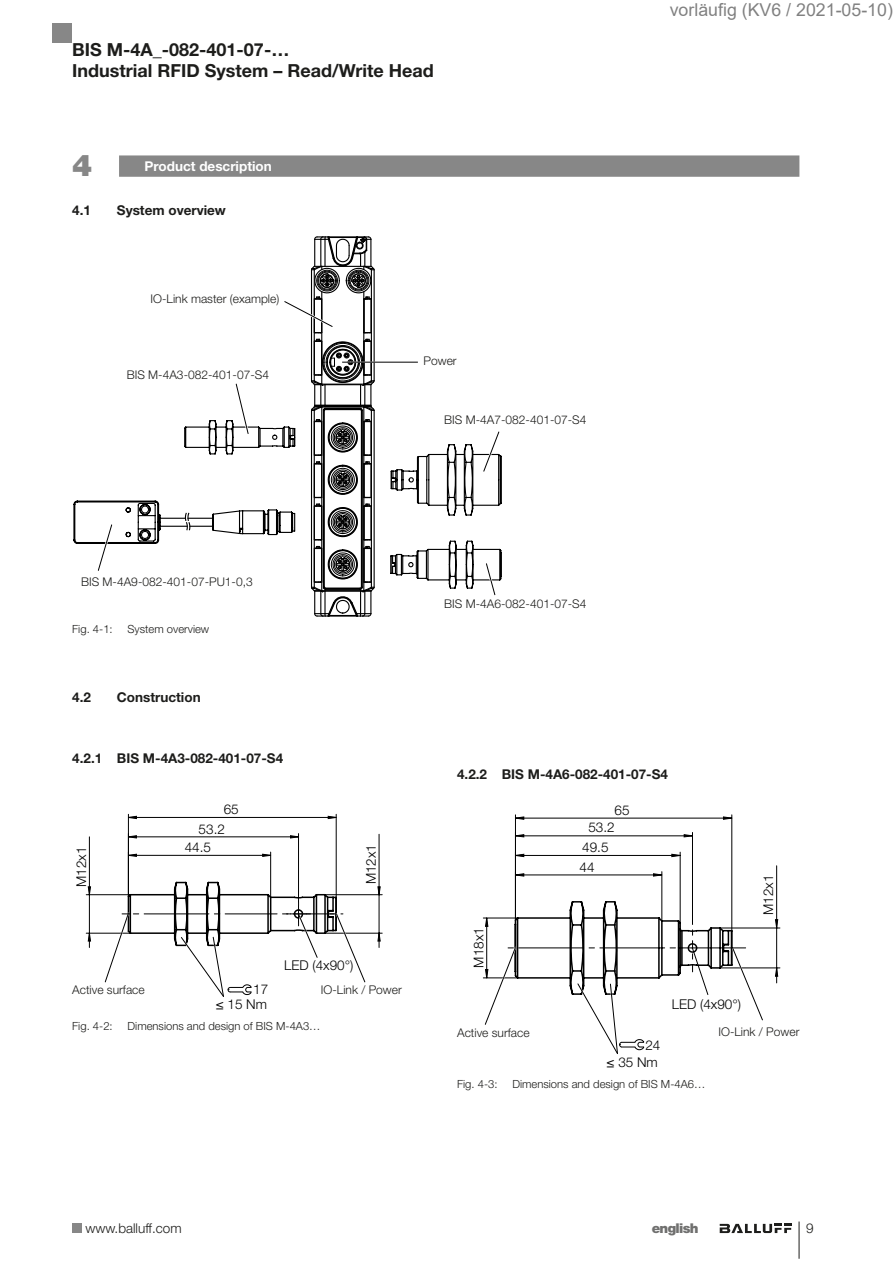
<style>
.page{position:relative;width:893px;height:1263px;background:#fff}
.page>*{position:absolute;margin:0;border:0;box-sizing:border-box;transform-origin:0 0}
.t1{font:900 30px "Helvetica Neue LT Pro";color:#878787}
.t2{font:700 18px/20.2px "Helvetica Neue LT Pro";color:#1d1d1b}
.t3{font:17.7px "Arial";color:rgb(0 0 0/.5)}
.t4{font:700 13.5px "Helvetica Neue LT Pro";color:#1d1d1b}
.t5{font:300 13.5px/14.4px "Helvetica Neue LT Pro";color:#000;text-align:right}
.t6{font:700 13.5px "Helvetica Neue LT Pro";color:#fff}
.t7{font:300 13.5px "Helvetica Neue LT Pro";color:#1d1d1b}
.t8{font:900 13.5px "Helvetica Neue LT Pro";letter-spacing:-.05em;color:#70706f}
.t9{font:300 12px "Helvetica Neue LT Pro";color:#1d1d1b}
.t10{font:300 11.25px "Helvetica Neue LT Pro";color:#1d1d1b}
</style>
<div class="page">
<div style="left:72px;top:1223px;width:10px;height:10px;background:#878787"></div>
<div style="left:53px;top:23px;width:19px;height:20px;background:#878787"></div>
<hr style="left:799px;top:1221px;width:1px;height:38px;background:#1d1d1b">
<svg style="left:720px;top:1224px;width:72px;height:9px"></svg>
<svg style="left:390px;top:431px;width:112px;height:85px"></svg>
<svg style="left:390px;top:540px;width:112px;height:56px"></svg>
<svg style="left:73px;top:236px;width:302px;height:381px"></svg>
<hr style="left:342px;top:362px;width:76px;height:1px;background:#000">
<hr style="left:325px;top:894px;width:57px;height:1px;background:#000">
<hr style="left:325px;top:933px;width:57px;height:1px;background:#000">
<hr style="left:379px;top:834px;width:1px;height:61px;background:#000">
<hr style="left:86px;top:894px;width:44px;height:1px;background:#000">
<hr style="left:86px;top:933px;width:44px;height:1px;background:#000">
<hr style="left:89px;top:837px;width:1px;height:58px;background:#000">
<hr style="left:336px;top:814px;width:1px;height:84px;background:#000">
<hr style="left:128px;top:814px;width:1px;height:83px;background:#000">
<hr style="left:298px;top:833px;width:1px;height:69px;background:#000">
<hr style="left:270px;top:852px;width:1px;height:45px;background:#000">
<svg style="left:128px;top:815px;width:209px;height:42px"></svg>
<svg style="left:87px;top:886px;width:4px;height:61px"></svg>
<svg style="left:103px;top:881px;width:264px;height:116px"></svg>
<svg style="left:377px;top:886px;width:4px;height:61px"></svg>
<div style="left:119px;top:155px;width:680px;height:22px;background:#878787"></div>
<hr style="left:720px;top:927px;width:60px;height:1px;background:#000">
<hr style="left:720px;top:967px;width:60px;height:1px;background:#000">
<hr style="left:776px;top:866px;width:1px;height:62px;background:#000">
<hr style="left:680px;top:852px;width:1px;height:71px;background:#000">
<hr style="left:692px;top:832px;width:1px;height:92px;background:#000">
<hr style="left:731px;top:815px;width:1px;height:116px;background:#000">
<hr style="left:515px;top:815px;width:1px;height:105px;background:#000">
<hr style="left:661px;top:872px;width:1px;height:49px;background:#000">
<svg style="left:516px;top:816px;width:217px;height:41px"></svg>
<svg style="left:516px;top:873px;width:147px;height:4px"></svg>
<svg style="left:483px;top:900px;width:296px;height:154px"></svg>
<h2 class="t2" style="left:72px;top:39px;width:363px">BIS M-4A_-082-401-07-…<br>Industrial RFID System – Read/Write Head</h2>
<h1 class="t1" style="left:72px;top:148px;width:22px">4</h1>
<p class="t6" style="left:145px;top:158px;width:129px">Product description</p>
<p class="t4" style="left:72px;top:202px;width:20px">4.1</p>
<p class="t4" style="left:117px;top:202px;width:111px">System overview</p>
<p class="t9" style="left:151px;top:292px;width:130px">IO-Link master (example)</p>
<p class="t9" style="left:127px;top:368px;width:144px">BIS M-4A3-082-401-07-S4</p>
<p class="t9" style="left:81px;top:574px;width:173px">BIS M-4A9-082-401-07-PU1-0,3</p>
<p class="t10" style="left:72px;top:622px;width:42px">Fig. 4-1:</p>
<p class="t10" style="left:128px;top:622px;width:83px">System overview</p>
<p class="t4" style="left:72px;top:689px;width:20px">4.2</p>
<p class="t4" style="left:117px;top:689px;width:85px">Construction</p>
<p class="t4" style="left:72px;top:749px;width:212px">4.2.1 BIS M-4A3-082-401-07-S4</p>
<p class="t9" style="left:424px;top:354px;width:35px">Power</p>
<p class="t9" style="left:444px;top:412px;width:144px">BIS M-4A7-082-401-07-S4</p>
<p class="t9" style="left:444px;top:596px;width:144px">BIS M-4A6-082-401-07-S4</p>
<h3 class="t3" style="left:670px;top:-3px;width:225px">vorläufig (KV6 / 2021-05-10)</h3>
<p class="t5" style="left:224px;top:802px;width:17px">65</p>
<p class="t5" style="left:199px;top:821px;width:28px">53.2</p>
<p class="t5" style="left:185px;top:840px;width:28px">44.5</p>
<p class="t5" style="left:74px;top:887px;width:42px;rotate:-90deg">M12x1</p>
<p class="t5" style="left:364px;top:884px;width:42px;rotate:-90deg">M12x1</p>
<p class="t5" style="left:284px;top:957px;width:71px">LED (4x90°)</p>
<p class="t5" style="left:216px;top:982px;width:54px">17<br>≤ 15 Nm</p>
<p class="t9" style="left:72px;top:982px;width:74px">Active surface</p>
<p class="t9" style="left:321px;top:982px;width:82px">IO-Link / Power</p>
<p class="t10" style="left:128px;top:1019px;width:194px">Dimensions and design of BIS M-4A3…</p>
<p class="t10" style="left:72px;top:1019px;width:42px">Fig. 4-2:</p>
<p class="t4" style="left:457px;top:766px;width:212px">4.2.2 BIS M-4A6-082-401-07-S4</p>
<p class="t5" style="left:614px;top:802px;width:17px">65</p>
<p class="t5" style="left:588px;top:820px;width:28px">53.2</p>
<p class="t5" style="left:582px;top:840px;width:28px">49.5</p>
<p class="t5" style="left:471px;top:968px;width:42px;rotate:-90deg">M18x1</p>
<p class="t5" style="left:580px;top:859px;width:17px">44</p>
<p class="t5" style="left:761px;top:915px;width:42px;rotate:-90deg">M12x1</p>
<p class="t5" style="left:672px;top:997px;width:71px">LED (4x90°)</p>
<p class="t9" style="left:457px;top:1025px;width:74px">Active surface</p>
<p class="t9" style="left:718px;top:1024px;width:82px">IO-Link / Power</p>
<p class="t10" style="left:457px;top:1077px;width:42px">Fig. 4-3:</p>
<p class="t5" style="left:607px;top:1036px;width:55px;line-height:17px">24<br>≤ 35 Nm</p>
<p class="t10" style="left:512px;top:1077px;width:194px">Dimensions and design of BIS M-4A6…</p>
<p class="t7" style="left:85px;top:1220px;width:98px">www.balluff.com</p>
<p class="t8" style="left:652px;top:1220px;width:48px">english</p>
<p class="t7" style="left:806px;top:1220px;width:9px">9</p>
</div>
